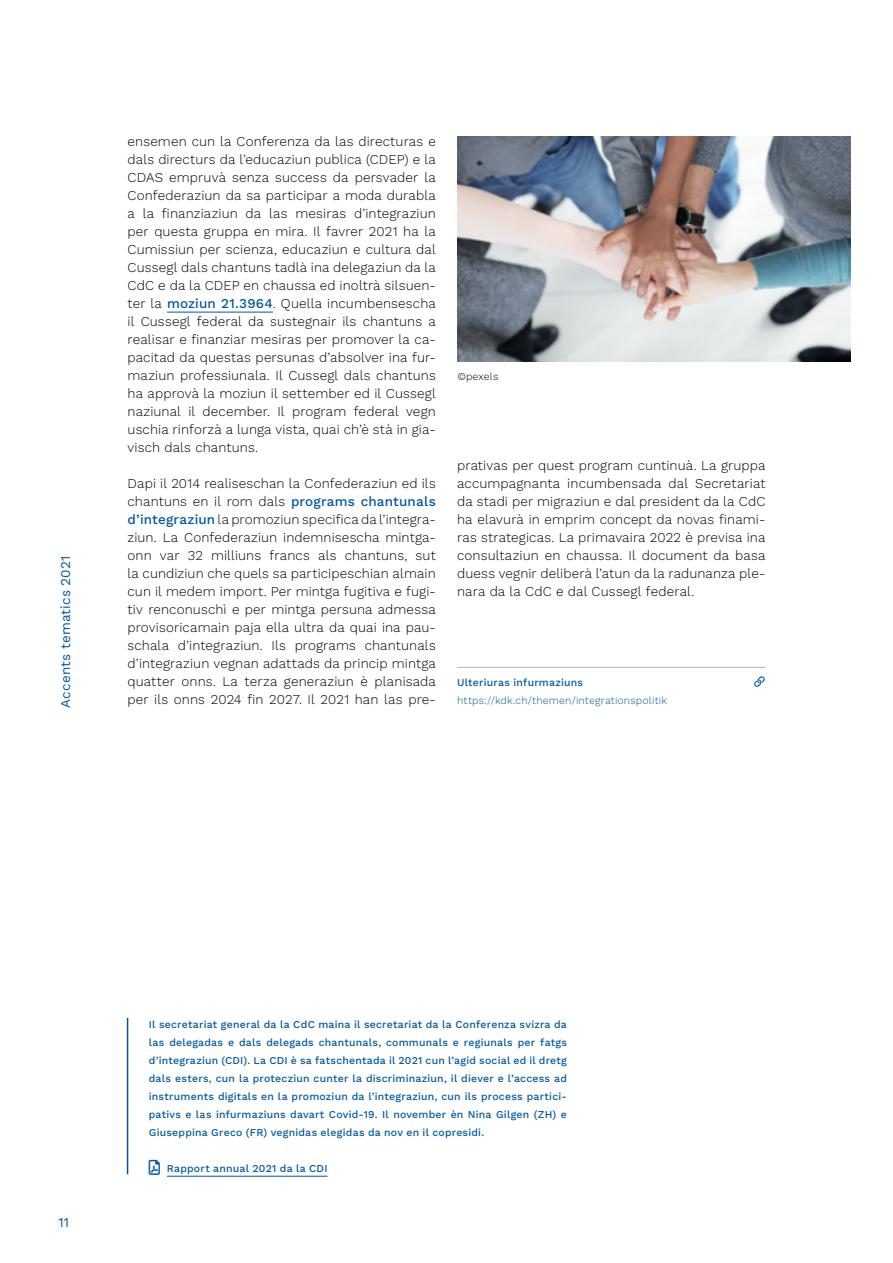
<style>
.page{position:relative;width:893px;height:1263px;background:#fff}
.page>*{position:absolute;margin:0;border:0;box-sizing:border-box;transform-origin:0 0}
.t1{font:300 13.5px/18px "Work Sans";letter-spacing:.01em;color:#000;text-align:justify}
.t2{font:13.5px "Work Sans";letter-spacing:.01em;color:#0057a1}
.t3{font:500 10.5px/18px "Work Sans";letter-spacing:.02em;color:#0057a1;text-align:justify}
.t4{font:300 10.5px "Work Sans";letter-spacing:.02em;color:#0057a1}
.t5{font:300 10.5px "Work Sans";letter-spacing:.02em;color:#000}
.s1{font-weight:500;color:#0057a1}
</style>
<div class="page">
<hr style="left:167px;top:312px;width:106px;height:1px;background:#0057a1">
<hr style="left:457px;top:667px;width:308px;height:1px;background:#b1b3b4">
<svg style="left:754px;top:676px;width:11px;height:11px"></svg>
<hr style="left:127px;top:1018px;width:1px;height:156px;background:#0057a1">
<hr style="left:167px;top:1176px;width:161px;height:1px;background:#0057a1">
<img style="left:457px;top:136px;width:393px;height:226px">
<p class="t2" style="left:55px;top:707px;width:154px;rotate:-90deg">Accents tematics 2021</p>
<p class="t1" style="left:128px;top:131px;width:310px">ensemen cun la Conferenza da las directuras e dals directurs da l’educaziun publica (CDEP) e la CDAS empruvà senza success da persvader la Confederaziun da sa participar a moda durabla a la finanziaziun da las mesiras d’integraziun per questa gruppa en mira. Il favrer 2021 ha la Cumissiun per scienza, educaziun e cultura dal Cussegl dals chantuns tadlà ina delegaziun da la CdC e da la CDEP en chaussa ed inoltrà silsuen&shy;ter la <span class="s1">moziun 21.3964</span>. Quella incumbensescha il Cussegl federal da sustegnair ils chantuns a realisar e finanziar mesiras per promover la ca&shy;pacitad da questas persunas d’absolver ina fur&shy;maziun professiunala. Il Cussegl dals chantuns ha approvà la moziun il settember ed il Cussegl naziunal il december. Il program federal vegn uschia rinforzà a lunga vista, quai ch’è stà in gia&shy;visch dals chantuns.</p>
<p class="t1" style="left:128px;top:473px;width:310px">Dapi il 2014 realiseschan la Confederaziun ed ils chantuns en il rom dals <span class="s1">programs chantunals d’integraziun</span> la promoziun specifica da l’integra&shy;ziun. La Confederaziun indemnisescha mintga&shy;onn var 32 milliuns francs als chantuns, sut la cundiziun che quels sa participeschian almain cun il medem import. Per mintga fugitiva e fugi&shy;tiv renconuschì e per mintga persuna admessa provisoricamain paja ella ultra da quai ina pau&shy;schala d’integraziun. Ils programs chantunals d’integraziun vegnan adattads da princip mintga quatter onns. La terza generaziun è planisada per ils onns 2024 fin 2027. Il 2021 han las pre-</p>
<p class="t5" style="left:457px;top:368px;width:43px">©pexels</p>
<p class="t1" style="left:457px;top:455px;width:310px">prativas per quest program cuntinuà. La gruppa accumpagnanta incumbensada dal Secretariat da stadi per migraziun e dal president da la CdC ha elavurà in emprim concept da novas finami&shy;ras strategicas. La primavaira 2022 è previsa ina consultaziun en chaussa. Il document da basa duess vegnir deliberà l’atun da la radunanza ple&shy;nara da la CdC e dal Cussegl federal.</p>
<p class="t3" style="left:457px;top:673px;width:128px">Ulteriuras infurmaziuns</p>
<p class="t4" style="left:457px;top:692px;width:211px">https://kdk.ch/themen/integrationspolitik</p>
<p class="t2" style="left:58px;top:1212px;width:12px">11</p>
<p class="t3" style="left:149px;top:1015px;width:420px">Il secretariat general da la CdC maina il secretariat da la Conferenza svizra da las delegadas e dals delegads chantunals, communals e regiunals per fatgs d’integraziun (CDI). La CDI è sa fatschentada il 2021 cun l’agid social ed il dretg dals esters, cun la protecziun cunter la discriminaziun, il diever e l’access ad instruments digitals en la promoziun da l’integraziun, cun ils process partici&shy;pativs e las infurmaziuns davart Covid-19. Il november èn Nina Gilgen (ZH) e Giuseppina Greco (FR) vegnidas elegidas da nov en il copresidi.</p>
<p class="t3" style="left:167px;top:1159px;width:162px">Rapport annual 2021 da la CDI</p>
</div>
